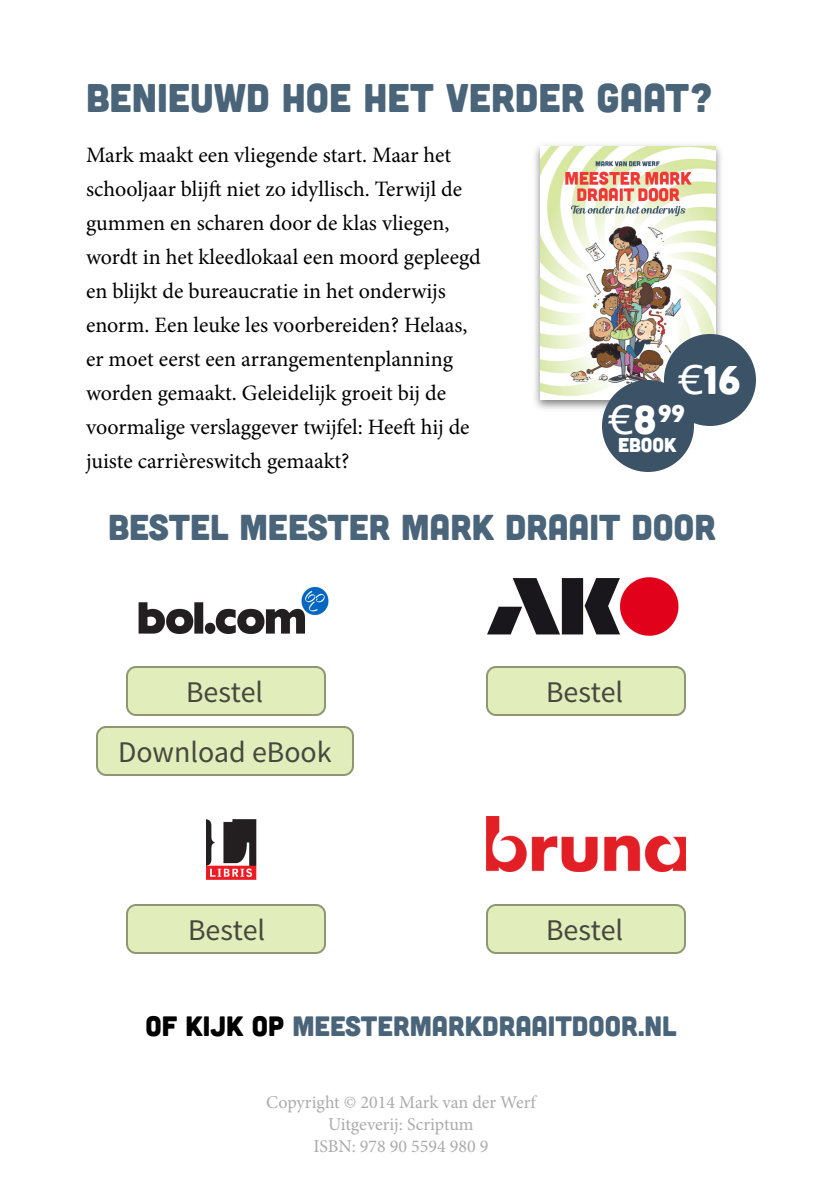
<style>
.page{position:relative;width:822px;height:1190px;background:#fff}
.page>*{position:absolute;margin:0;border:0;box-sizing:border-box;transform-origin:0 0}
.t1{font:40px "Cubano";color:#4a657a}
.t2{font:40px "Cubano";color:#fff}
.t3{font:36px "Cubano";color:#4a657a}
.t4{font:30px/60px "Source Sans Pro";color:#46483f;text-align:center}
.t5{font:28px "Cubano";color:#4a657a}
.t6{font:24px "Cubano";color:#fff}
.t7{font:22px/34px "Minion Pro";color:#000}
.t8{font:20px "Cubano";color:#fff}
.t9{font:18px/22px "Minion Pro";color:#ababab;text-align:center}
.s1{font-family:"Lucida Grande"}
.s2{font-family:"Lucida Grande";font-size:40px}
.s3{font-size:40px}
.s4{color:#000}
</style>
<div class="page">
<img style="left:138px;top:586px;width:191px;height:48px">
<svg style="left:126px;top:666px;width:200px;height:50px;background:#d9e4b3"></svg>
<svg style="left:96px;top:726px;width:258px;height:50px;background:#d9e5b4"></svg>
<svg style="left:126px;top:904px;width:200px;height:50px;background:#d9e4b3"></svg>
<svg style="left:486px;top:666px;width:200px;height:50px;background:#d9e4b3"></svg>
<svg style="left:486px;top:904px;width:200px;height:50px;background:#d9e4b3"></svg>
<img style="left:206px;top:819px;width:51px;height:61px">
<img style="left:487px;top:577px;width:192px;height:59px">
<img style="left:486px;top:816px;width:200px;height:56px">
<img style="left:535px;top:145px;width:188px;height:266px">
<img style="left:540px;top:146px;width:176px;height:254px">
<div style="left:664px;top:334px;width:92px;height:92px;background:#3b5267;border-radius:50%"></div>
<div style="left:602px;top:380px;width:92px;height:92px;background:#3b5267;border-radius:50%"></div>
<h1 class="t1" style="left:86px;top:72px;width:629px">BENIEUWD HOE HET VERDER GAAT?</h1>
<p class="t7" style="left:86px;top:140px;width:396px">Mark maakt een vliegende start. Maar het schooljaar blijft niet zo idyllisch. Terwijl de gummen en scharen door de klas vliegen, wordt in het kleedlokaal een moord gepleegd en blijkt de bureaucratie in het onderwijs enorm. Een leuke les voorbereiden? Helaas, er moet eerst een arrangementenplanning worden gemaakt. Geleidelijk groeit bij de voormalige verslaggever twijfel: Heeft hij de juiste carrièreswitch gemaakt?</p>
<h1 class="t2" style="left:678px;top:354px;width:64px"><span class="s1">€</span>16</h1>
<p class="t6" style="left:608px;top:398px;width:78px"><span class="s2">€</span><span class="s3">8</span>99</p>
<p class="t8" style="left:618px;top:432px;width:60px">EBOOK</p>
<h2 class="t3" style="left:108px;top:504px;width:609px">BESTEL MEESTER MARK DRAAIT DOOR</h2>
<h3 class="t4" style="left:118px;top:661px;width:215px">Bestel<br>Download eBook</h3>
<h3 class="t4" style="left:188px;top:899px;width:79px">Bestel</h3>
<h3 class="t4" style="left:546px;top:661px;width:79px">Bestel</h3>
<h3 class="t4" style="left:546px;top:899px;width:79px">Bestel</h3>
<p class="t5" style="left:145px;top:1008px;width:533px"><span class="s4">OF KIJK OP</span> MEESTERMARKDRAAITDOOR.NL</p>
<p class="t9" style="left:266px;top:1093px;width:271px">Copyright © 2014 Mark van der Werf<br>Uitgeverij: Scriptum<br>ISBN: 978 90 5594 980 9</p>
</div>
